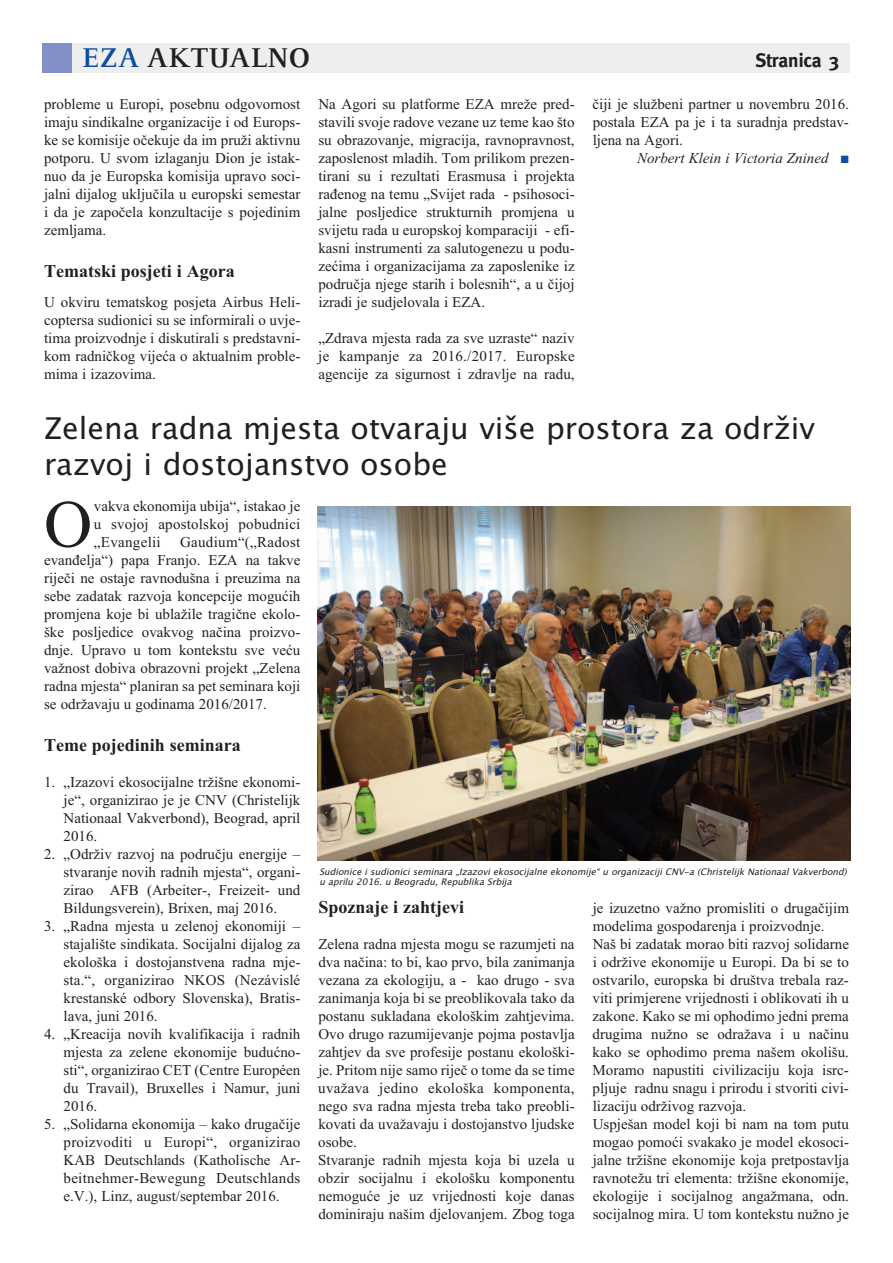
<style>
.page{position:relative;width:893px;height:1263px;background:#fff}
.page>*{position:absolute;margin:0;border:0;box-sizing:border-box;transform-origin:0 0}
.t1{font:66.9px "Times New Roman";color:#231f20}
.t2{font:30px/36px "Lucida Grande";color:#231f20}
.t3{font:700 30px "Celeste";color:#231f20}
.t4{font:700 19.5px "Meta";color:#231f20}
.t5{font:700 18px "Times New Roman";color:#231f20}
.t6{font:15px/18px "Times New Roman";color:#231f20;text-align:justify}
.t7{font:italic 15px "Times New Roman";color:#231f20}
.t8{font:italic 9px/9.9px "Lucida Grande";color:#231f20}
.s1{color:#0d4da1}
</style>
<div class="page">
<div style="left:42px;top:43px;width:808px;height:30px;background:#eeeeef"></div>
<div style="left:42px;top:43px;width:29px;height:30px;background:#838fc7"></div>
<img style="left:318px;top:506px;width:532px;height:354px">
<h2 class="t3" style="left:82px;top:39px;width:230px"><span class="s1">EZA</span> AKTUALNO</h2>
<h3 class="t4" style="left:755px;top:49px;width:85px">Stranica 3</h3>
<p class="t6" style="left:44px;top:94px;width:258px">probleme u Europi, posebnu odgovornost imaju sindikalne organizacije i od Europs&shy;ke se komisije očekuje da im pruži aktivnu potporu. U svom izlaganju Dion je istak&shy;nuo da je Europska komisija upravo soci&shy;jalni dijalog uključila u europski semestar i da je započela konzultacije s pojedinim zemljama.</p>
<p class="t5" style="left:44px;top:260px;width:192px">Tematski posjeti i Agora</p>
<p class="t6" style="left:44px;top:292px;width:258px">U okviru tematskog posjeta Airbus Heli&shy;coptersa sudionici su se informirali o uvje&shy;tima proizvodnje i diskutirali s predstavni&shy;kom radničkog vijeća o aktualnim proble&shy;mima i izazovima.</p>
<p class="t6" style="left:593px;top:94px;width:258px">čiji je službeni partner u novembru 2016. postala EZA pa je i ta suradnja predstav&shy;ljena na Agori.</p>
<p class="t7" style="left:637px;top:149px;width:213px">Norbert Klein i Victoria Znined <span class="s1">■</span></p>
<p class="t6" style="left:318px;top:94px;width:258px">Na Agori su platforme EZA mreže pred&shy;stavili svoje radove vezane uz teme kao što su obrazovanje, migracija, ravnopravnost, zaposlenost mladih. Tom prilikom prezen&shy;tirani su i rezultati Erasmusa i projekta rađenog na temu „Svijet rada - psihosoci&shy;jalne posljedice strukturnih promjena u svijetu rada u europskoj komparaciji - efi&shy;kasni instrumenti za salutogenezu u podu&shy;zećima i organizacijama za zaposlenike iz područja njege starih i bolesnih“, a u čijoj izradi je sudjelovala i EZA.</p>
<p class="t6" style="left:318px;top:328px;width:258px">„Zdrava mjesta rada za sve uzraste“ naziv je kampanje za 2016./2017. Europske agencije za sigurnost i zdravlje na radu,</p>
<h2 class="t2" style="left:44px;top:410px;width:772px">Zelena radna mjesta otvaraju više prostora za održiv razvoj i dostojanstvo osobe</h2>
<h1 class="t1" style="left:44px;top:484px;width:50px">O</h1>
<p class="t6" style="left:94px;top:496px;width:208px">vakva ekonomija ubija“, istakao je u svojoj apostolskoj pobudnici „Evangelii</p>
<p class="t6" style="left:44px;top:532px;width:258px;text-indent:136px">Gaudium“(„Radost evanđelja“) papa Franjo. EZA na takve riječi ne ostaje ravnodušna i preuzima na sebe zadatak razvoja koncepcije mogućih promjena koje bi ublažile tragične ekolo&shy;ške posljedice ovakvog načina proizvo&shy;dnje. Upravo u tom kontekstu sve veću važnost dobiva obrazovni projekt „Zelena radna mjesta“ planiran sa pet seminara koji se održavaju u godinama 2016/2017.</p>
<p class="t5" style="left:44px;top:734px;width:198px">Teme pojedinih seminara</p>
<p class="t6" style="left:64px;top:772px;width:238px;text-indent:-19px">1. „Izazovi ekosocijalne tržišne ekonomi&shy;je“, organizirao je je CNV (Christelijk Nationaal Vakverbond), Beograd, april 2016.</p>
<p class="t6" style="left:64px;top:844px;width:238px;text-indent:-19px">2. „Održiv razvoj na području energije – stvaranje novih radnih mjesta“, organi&shy;zirao AFB (Arbeiter-, Freizeit- und Bildungsverein), Brixen, maj 2016.</p>
<p class="t6" style="left:64px;top:916px;width:238px;text-indent:-19px">3. „Radna mjesta u zelenoj ekonomiji – stajalište sindikata. Socijalni dijalog za ekološka i dostojanstvena radna mje&shy;sta.“, organizirao NKOS (Nezávislé krestanské odbory Slovenska), Bratis&shy;lava, juni 2016.</p>
<p class="t6" style="left:64px;top:1024px;width:238px;text-indent:-20px">4. „Kreacija novih kvalifikacija i radnih mjesta za zelene ekonomije budućno&shy;sti“, organizirao CET (Centre Européen du Travail), Bruxelles i Namur, juni 2016.</p>
<p class="t6" style="left:64px;top:1114px;width:238px;text-indent:-19px">5. „Solidarna ekonomija – kako drugačije proizvoditi u Europi“, organizirao KAB Deutschlands (Katholische Ar&shy;beitnehmer-Bewegung Deutschlands e.V.), Linz, august/septembar 2016.</p>
<p class="t8" style="left:319px;top:867px;width:533px">Sudionice i sudionici seminara „Izazovi ekosocijalne ekonomije“ u organizaciji CNV-a (Christelijk Nationaal Vakverbond) u aprilu 2016. u Beogradu, Republika Srbija</p>
<p class="t5" style="left:318px;top:896px;width:147px">Spoznaje i zahtjevi</p>
<p class="t6" style="left:318px;top:934px;width:258px;text-align:left">Zelena radna mjesta mogu se razumjeti na dva načina: to bi, kao prvo, bila zanimanja vezana za ekologiju, a - kao drugo - sva zanimanja koja bi se preoblikovala tako da postanu sukladana ekološkim zahtjevima.<br>Ovo drugo razumijevanje pojma postavlja zahtjev da sve profesije postanu ekološki&shy;je. Pritom nije samo riječ o tome da se time uvažava jedino ekološka komponenta, nego sva radna mjesta treba tako preobli&shy;kovati da uvažavaju i dostojanstvo ljudske osobe.<br>Stvaranje radnih mjesta koja bi uzela u obzir socijalnu i ekološku komponentu nemoguće je uz vrijednosti koje danas dominiraju našim djelovanjem. Zbog toga</p>
<p class="t6" style="left:593px;top:898px;width:258px;text-align:left">je izuzetno važno promisliti o drugačijim modelima gospodarenja i proizvodnje.<br>Naš bi zadatak morao biti razvoj solidarne i održive ekonomije u Europi. Da bi se to ostvarilo, europska bi društva trebala raz&shy;viti primjerene vrijednosti i oblikovati ih u zakone. Kako se mi ophodimo jedni prema drugima nužno se odražava i u načinu kako se ophodimo prema našem okolišu.<br>Moramo napustiti civilizaciju koja isrc&shy;pljuje radnu snagu i prirodu i stvoriti civi&shy;lizaciju održivog razvoja.<br>Uspješan model koji bi nam na tom putu mogao pomoći svakako je model ekosoci&shy;jalne tržišne ekonomije koja pretpostavlja ravnotežu tri elementa: tržišne ekonomije, ekologije i socijalnog angažmana, odn. socijalnog mira. U tom kontekstu nužno je</p>
</div>
